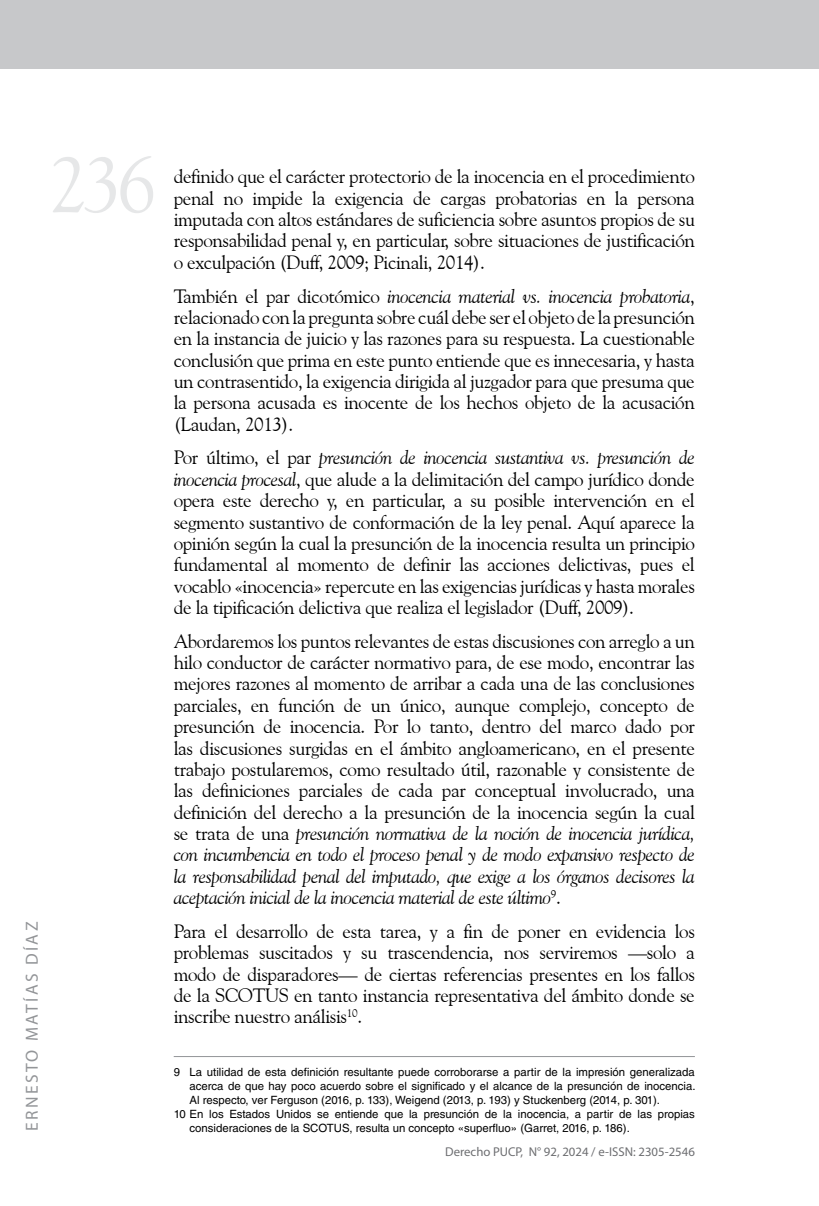
<style>
.page{position:relative;width:819px;height:1206px;background:#fff}
.page>*{position:absolute;margin:0;border:0;box-sizing:border-box;transform-origin:0 0}
.t1{font:78.75px "Goudy Old Style BT";color:#e6e7e8}
.t2{font:19.25px/21.3px "Goudy Old Style BT";letter-spacing:-.02em;color:#000;text-align:justify}
.t3{font:17.5px "Myriad Pro";letter-spacing:.14em;color:#939598}
.t4{font:12.78px "Myriad Pro";color:#6d6e71}
.t5{font:11.38px "Helvetica LT Std";color:#000}
.s1{font-style:italic}
</style>
<div class="page">
<div style="left:0;top:0;width:819px;height:69px;background:#c7c8ca"></div>
<hr style="left:174px;top:1056px;width:520px;height:1px;background:#939598">
<h1 class="t1" style="left:49px;top:136px;width:109px">236</h1>
<p class="t3" style="left:21px;top:1131px;width:211px;rotate:-90deg">ERNESTO MATÍAS DÍAZ</p>
<p class="t2" style="left:174px;top:166px;width:522px">definido que el carácter protectorio de la inocencia en el procedimiento penal no impide la exigencia de cargas probatorias en la persona imputada con altos estándares de suficiencia sobre asuntos propios de su responsabilidad penal y, en particular, sobre situaciones de justificación o exculpación (Duff, 2009; Picinali, 2014).</p>
<p class="t2" style="left:174px;top:285px;width:522px">También el par dicotómico <span class="s1">inocencia material vs. inocencia probatoria</span>, relacionado con la pregunta sobre cuál debe ser el objeto de la presunción en la instancia de juicio y las razones para su respuesta. La cuestionable conclusión que prima en este punto entiende que es innecesaria, y hasta un contrasentido, la exigencia dirigida al juzgador para que presuma que la persona acusada es inocente de los hechos objeto de la acusación (Laudan, 2013).</p>
<p class="t2" style="left:174px;top:447px;width:522px">Por último, el par <span class="s1">presunción de inocencia sustantiva vs. presunción de inocencia procesal</span>, que alude a la delimitación del campo jurídico donde opera este derecho y, en particular, a su posible intervención en el segmento sustantivo de conformación de la ley penal. Aquí aparece la opinión según la cual la presunción de la inocencia resulta un principio fundamental al momento de definir las acciones delictivas, pues el vocablo «inocencia» repercute en las exigencias jurídicas y hasta morales de la tipificación delictiva que realiza el legislador (Duff, 2009).</p>
<p class="t2" style="left:174px;top:630px;width:522px">Abordaremos los puntos relevantes de estas discusiones con arreglo a un hilo conductor de carácter normativo para, de ese modo, encontrar las mejores razones al momento de arribar a cada una de las conclusiones parciales, en función de un único, aunque complejo, concepto de presunción de inocencia. Por lo tanto, dentro del marco dado por las discusiones surgidas en el ámbito angloamericano, en el presente trabajo postularemos, como resultado útil, razonable y consistente de las definiciones parciales de cada par conceptual involucrado, una definición del derecho a la presunción de la inocencia según la cual se trata de una <span class="s1">presunción normativa de la noción de inocencia jurídica, con incumbencia en todo el proceso penal y de modo expansivo respecto de la responsabilidad penal del imputado, que exige a los órganos decisores la aceptación inicial de la inocencia material de este último</span><sup>9</sup>.</p>
<p class="t2" style="left:174px;top:920px;width:522px">Para el desarrollo de esta tarea, y a fin de poner en evidencia los problemas suscitados y su trascendencia, nos serviremos —solo a modo de disparadores— de ciertas referencias presentes en los fallos de la SCOTUS en tanto instancia representativa del ámbito donde se inscribe nuestro análisis<sup>10</sup>.</p>
<p class="t5" style="left:174px;top:1064px;width:522px">9 La utilidad de esta definición resultante puede corroborarse a partir de la impresión generalizada</p>
<p class="t5" style="left:190px;top:1078px;width:507px">acerca de que hay poco acuerdo sobre el significado y el alcance de la presunción de inocencia.</p>
<p class="t5" style="left:190px;top:1092px;width:472px">Al respecto, ver Ferguson (2016, p. 133), Weigend (2013, p. 193) y Stuckenberg (2014, p. 301).</p>
<p class="t5" style="left:174px;top:1106px;width:522px">10 En los Estados Unidos se entiende que la presunción de la inocencia, a partir de las propias</p>
<p class="t5" style="left:190px;top:1120px;width:442px">consideraciones de la SCOTUS, resulta un concepto «superfluo» (Garret, 2016, p. 186).</p>
<p class="t4" style="left:445px;top:1144px;width:251px">Derecho PUCP, N° 92, 2024 / e-ISSN: 2305-2546</p>
</div>
